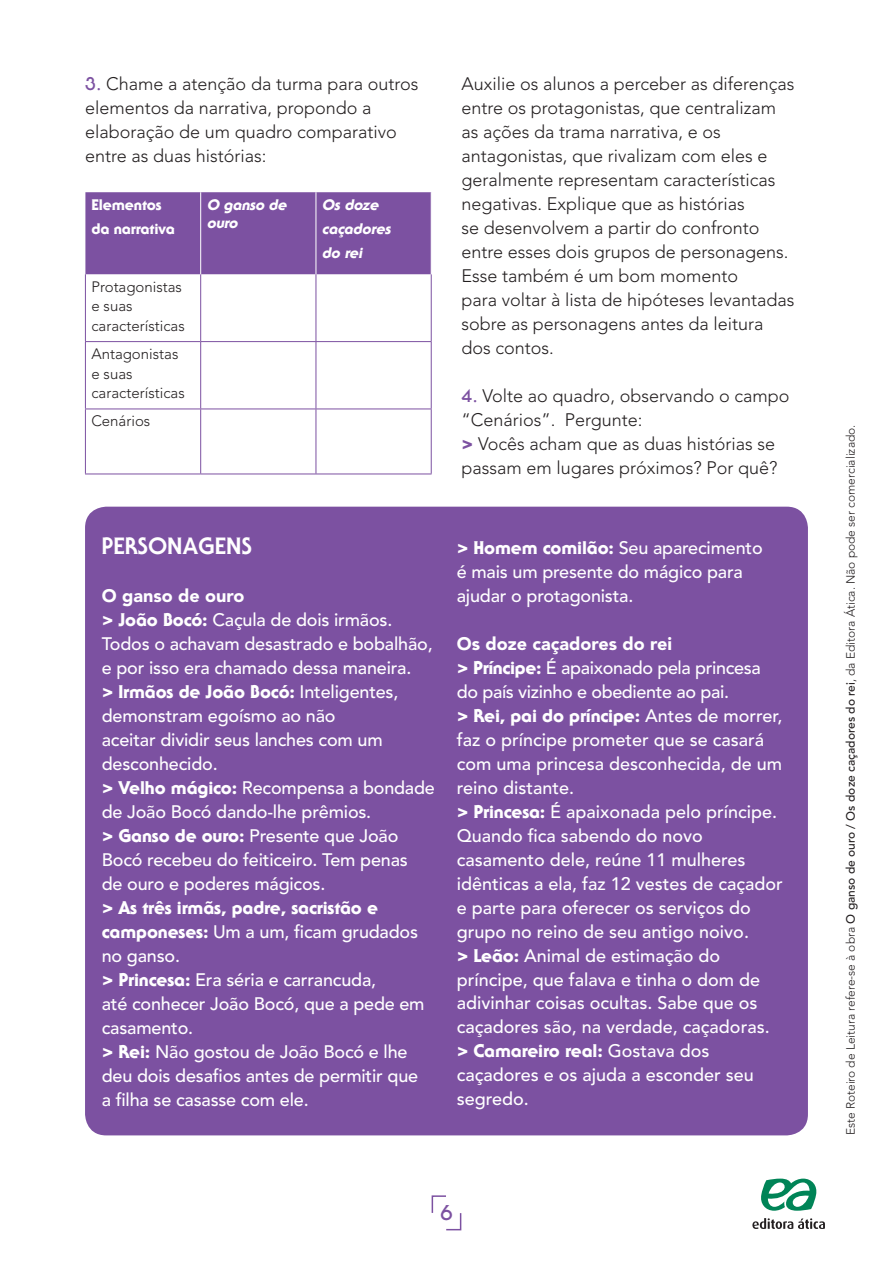
<style>
.page{position:relative;width:893px;height:1263px;background:#fff}
.page>*{position:absolute;margin:0;border:0;box-sizing:border-box;transform-origin:0 0}
.t1{font:800 23.1px "Serif Gothic";color:#fff}
.t2{font:700 21px "Serif Gothic";color:#7c51a1}
.t3{font:500 18px/24px "Avenir";letter-spacing:-.01em;color:#fff}
.t4{font:300 18px/24px "Avenir";color:#231f20}
.t5{font:800 18px/24px "Serif Gothic";letter-spacing:-.01em;color:#fff}
.t6{font:900 18px "Avenir";color:#fff}
.t7{font:300 15px/19.5px "Avenir";color:#231f20}
.t8{font:italic 800 15px/24px "Serif Gothic";color:#fff}
.t9{font:800 15px/24px "Serif Gothic";letter-spacing:-.01em;color:#fff}
.t10{font:300 12px "Avenir";color:#231f20}
.s1{font-family:"Serif Gothic";font-weight:700;color:#7c51a1}
.s2{font-weight:900;color:#7c51a1}
.s3{font-weight:900}
.s4{font-family:"Serif Gothic";font-weight:800}
.s5{font-family:"Avenir";font-weight:900}
.s6{font-family:"Avenir";font-weight:500}
.s7{font-weight:500}
</style>
<div class="page">
<svg style="left:431px;top:1195px;width:31px;height:36px"></svg>
<div style="left:85px;top:192px;width:346px;height:82px;background:#7c51a1"></div>
<hr style="left:85px;top:274px;width:1px;height:67px;background:#7c51a1">
<hr style="left:200px;top:274px;width:1px;height:67px;background:#7c51a1">
<hr style="left:200px;top:192px;width:1px;height:82px;background:#fff">
<hr style="left:316px;top:274px;width:1px;height:67px;background:#7c51a1">
<hr style="left:316px;top:192px;width:1px;height:82px;background:#fff">
<hr style="left:431px;top:274px;width:1px;height:67px;background:#7c51a1">
<hr style="left:85px;top:342px;width:1px;height:67px;background:#7c51a1">
<hr style="left:85px;top:409px;width:1px;height:65px;background:#7c51a1">
<hr style="left:85px;top:341px;width:116px;height:1px;background:#7c51a1">
<hr style="left:85px;top:409px;width:116px;height:1px;background:#7c51a1">
<hr style="left:85px;top:474px;width:116px;height:1px;background:#7c51a1">
<hr style="left:200px;top:342px;width:1px;height:67px;background:#7c51a1">
<hr style="left:200px;top:409px;width:1px;height:65px;background:#7c51a1">
<hr style="left:201px;top:341px;width:115px;height:1px;background:#7c51a1">
<hr style="left:201px;top:409px;width:115px;height:1px;background:#7c51a1">
<hr style="left:201px;top:474px;width:115px;height:1px;background:#7c51a1">
<hr style="left:316px;top:342px;width:1px;height:67px;background:#7c51a1">
<hr style="left:316px;top:409px;width:1px;height:65px;background:#7c51a1">
<hr style="left:316px;top:341px;width:116px;height:1px;background:#7c51a1">
<hr style="left:316px;top:409px;width:116px;height:1px;background:#7c51a1">
<hr style="left:316px;top:474px;width:116px;height:1px;background:#7c51a1">
<hr style="left:431px;top:342px;width:1px;height:67px;background:#7c51a1">
<hr style="left:431px;top:409px;width:1px;height:65px;background:#7c51a1">
<div style="left:85px;top:507px;width:723px;height:628px;background:#7c51a1;border-radius:21px"></div>
<svg style="left:761px;top:1178px;width:56px;height:33px"></svg>
<svg style="left:752px;top:1218px;width:73px;height:11px"></svg>
<p class="t4" style="left:85px;top:72px;width:335px"><span class="s1">3.</span> Chame a atenção da turma para outros elementos da narrativa, propondo a elaboração de um quadro comparativo entre as duas histórias:</p>
<p class="t9" style="left:91px;top:193px;width:85px">Elementos da narrativa</p>
<p class="t8" style="left:207px;top:196px;width:85px;line-height:18px">O ganso de ouro</p>
<p class="t8" style="left:322px;top:193px;width:73px">Os doze caçadores do rei</p>
<p class="t7" style="left:91px;top:277px;width:95px">Protagonistas e suas características</p>
<p class="t7" style="left:91px;top:344px;width:95px">Antagonistas e suas características</p>
<p class="t7" style="left:91px;top:411px;width:60px">Cenários</p>
<p class="t4" style="left:461px;top:72px;width:335px">Auxilie os alunos a perceber as diferenças entre os protagonistas, que centralizam as ações da trama narrativa, e os antagonistas, que rivalizam com eles e geralmente representam características negativas. Explique que as histórias<br>se desenvolvem a partir do confronto entre esses dois grupos de personagens.<br>Esse também é um bom momento<br>para voltar à lista de hipóteses levantadas sobre as personagens antes da leitura dos contos.</p>
<p class="t4" style="left:461px;top:384px;width:330px"><span class="s1">4.</span> Volte ao quadro, observando o campo “Cenários”. Pergunte:</p>
<p class="t4" style="left:461px;top:432px;width:318px"><span class="s2">&gt;</span> Vocês acham que as duas histórias se passam em lugares próximos? Por quê?</p>
<p class="t1" style="left:102px;top:531px;width:152px">PERSONAGENS</p>
<p class="t6" style="left:102px;top:584px;width:144px">O ganso de ouro</p>
<p class="t3" style="left:102px;top:608px;width:332px"><span class="s3">&gt;</span> <span class="s4">João Bocó:</span> Caçula de dois irmãos.<br>Todos o achavam desastrado e bobalhão, e por isso era chamado dessa maneira.</p>
<p class="t3" style="left:102px;top:680px;width:298px"><span class="s3">&gt;</span> <span class="s4">Irmãos de João Bocó:</span> Inteligentes, demonstram egoísmo ao não<br>aceitar dividir seus lanches com um desconhecido.</p>
<p class="t3" style="left:102px;top:776px;width:335px"><span class="s3">&gt;</span> <span class="s4">Velho mágico:</span> Recompensa a bondade de João Bocó dando-lhe prêmios.</p>
<p class="t3" style="left:102px;top:824px;width:308px"><span class="s3">&gt;</span> <span class="s4">Ganso de ouro:</span> Presente que João<br>Bocó recebeu do feiticeiro. Tem penas de ouro e poderes mágicos.</p>
<p class="t5" style="left:102px;top:895px;width:318px"><span class="s5">&gt;</span> As três irmãs, padre, sacristão e camponeses: <span class="s6">Um a um, ficam grudados no ganso.</span></p>
<p class="t3" style="left:102px;top:968px;width:324px"><span class="s3">&gt;</span> <span class="s4">Princesa:</span> Era séria e carrancuda,<br>até conhecer João Bocó, que a pede em casamento.</p>
<p class="t3" style="left:102px;top:1040px;width:318px"><span class="s3">&gt;</span> <span class="s4">Rei:</span> Não gostou de João Bocó e lhe deu dois desafios antes de permitir que a filha se casasse com ele.</p>
<p class="t3" style="left:457px;top:536px;width:307px"><span class="s3">&gt;</span> <span class="s4">Homem comilão:</span> Seu aparecimento é mais um presente do mágico para ajudar o protagonista.</p>
<p class="t6" style="left:457px;top:632px;width:217px">Os doze caçadores do rei</p>
<p class="t3" style="left:457px;top:656px;width:305px"><span class="s3">&gt;</span> <span class="s4">Príncipe:</span> É apaixonado pela princesa do país vizinho e obediente ao pai.</p>
<p class="t3" style="left:457px;top:704px;width:327px"><span class="s3">&gt;</span> <span class="s4">Rei, pai do príncipe:</span> Antes de morrer, faz o príncipe prometer que se casará com uma princesa desconhecida, de um reino distante.</p>
<p class="t3" style="left:457px;top:800px;width:328px"><span class="s3">&gt;</span> <span class="s4">Princesa:</span> É apaixonada pelo príncipe.<br>Quando fica sabendo do novo casamento dele, reúne 11 mulheres idênticas a ela, faz 12 vestes de caçador e parte para oferecer os serviços do grupo no reino de seu antigo noivo.</p>
<p class="t3" style="left:457px;top:944px;width:314px"><span class="s3">&gt;</span> <span class="s4">Leão:</span> Animal de estimação do príncipe, que falava e tinha o dom de adivinhar coisas ocultas. Sabe que os caçadores são, na verdade, caçadoras.</p>
<p class="t3" style="left:457px;top:1040px;width:299px"><span class="s3">&gt;</span> <span class="s4">Camareiro real:</span> Gostava dos caçadores e os ajuda a esconder seu segredo.</p>
<p class="t2" style="left:440px;top:1201px;width:14px">6</p>
<p class="t10" style="left:843px;top:1135px;width:712px;rotate:-90deg">Este Roteiro de Leitura refere-se à obra <span class="s7">O ganso de ouro / Os doze caçadores do rei</span>, da Editora Ática. Não pode ser comercializado.</p>
</div>
